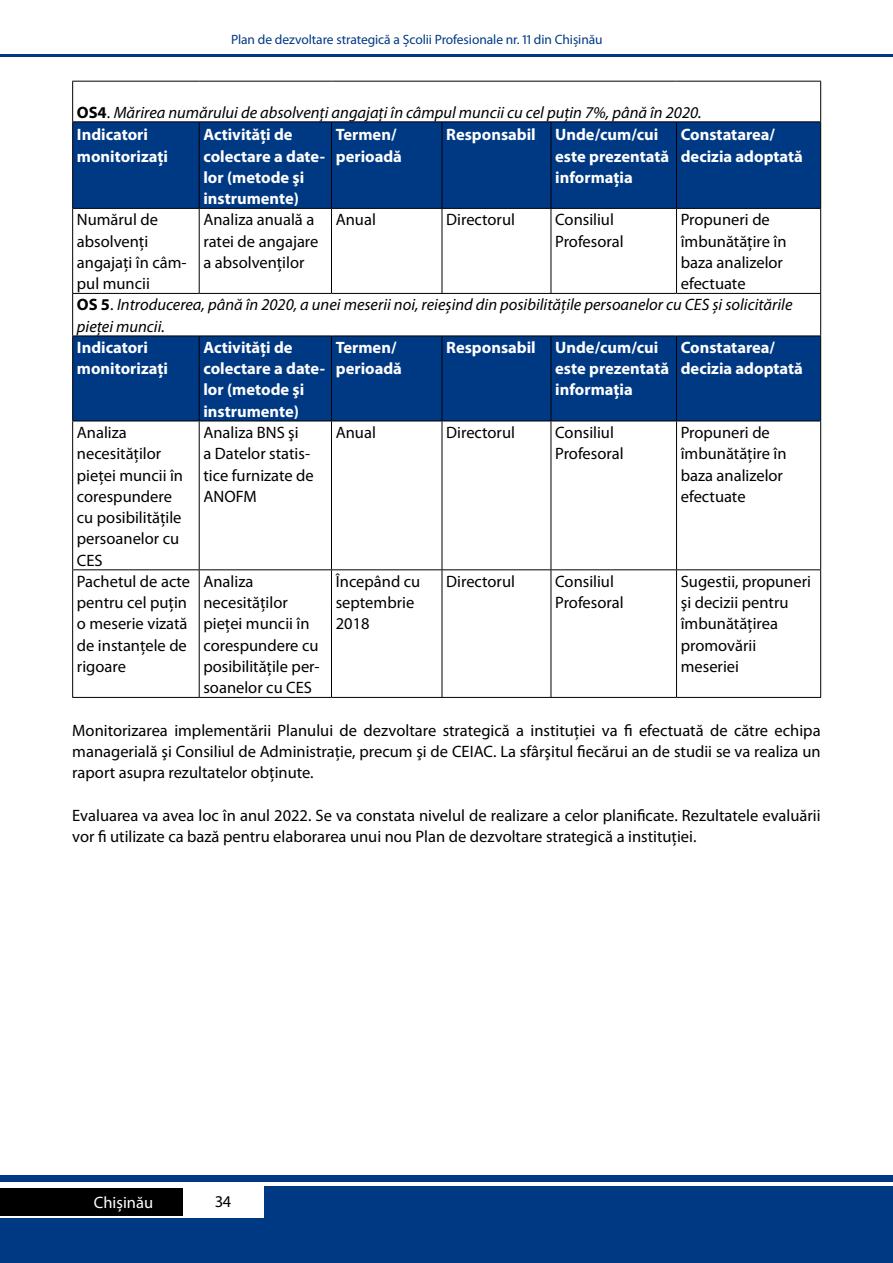
<style>
.page{position:relative;width:893px;height:1263px;background:#fff}
.page>*{position:absolute;margin:0;border:0;box-sizing:border-box;transform-origin:0 0}
.t1{font:16.5px/21.3px "Myriad Pro";color:#000}
.t2{font:700 16.5px/21.3px "Myriad Pro";color:#fff}
.t3{font:italic 16.5px/22px "Myriad Pro";color:#000}
.t4{font:16.5px "Myriad Pro";color:#fff}
.t5{font:13.5px "Myriad Pro";letter-spacing:-.005em;color:#003983}
.s1{font-weight:700;font-style:normal}
.s2{font-style:normal}
.s3{font-weight:700;font-style:normal;color:#fff}
</style>
<div class="page">
<div style="left:0;top:1186px;width:893px;height:77px;background:#003983"></div>
<div style="left:0;top:1186px;width:264px;height:32px;background:#fff"></div>
<div style="left:0;top:1175px;width:893px;height:6px;background:#003983"></div>
<div style="left:0;top:1188px;width:183px;height:27px;background:#000"></div>
<hr style="left:0;top:54px;width:893px;height:3px;background:#003983">
<svg style="left:73px;top:122px;width:747px;height:299px;fill:#003983"></svg>
<hr style="left:72px;top:81px;width:127px;height:1px;background:#000">
<hr style="left:72px;top:82px;width:1px;height:39px;background:#000">
<hr style="left:199px;top:81px;width:132px;height:1px;background:#000">
<hr style="left:331px;top:81px;width:111px;height:1px;background:#000">
<hr style="left:442px;top:81px;width:109px;height:1px;background:#000">
<hr style="left:551px;top:81px;width:125px;height:1px;background:#000">
<hr style="left:676px;top:81px;width:145px;height:1px;background:#000">
<hr style="left:820px;top:82px;width:1px;height:39px;background:#000">
<hr style="left:72px;top:121px;width:127px;height:1px;background:#000">
<hr style="left:72px;top:122px;width:1px;height:86px;background:#000">
<hr style="left:199px;top:121px;width:132px;height:1px;background:#000">
<hr style="left:199px;top:122px;width:1px;height:86px;background:#000">
<hr style="left:331px;top:121px;width:111px;height:1px;background:#000">
<hr style="left:331px;top:122px;width:1px;height:86px;background:#000">
<hr style="left:442px;top:121px;width:109px;height:1px;background:#000">
<hr style="left:442px;top:122px;width:1px;height:86px;background:#000">
<hr style="left:551px;top:121px;width:125px;height:1px;background:#000">
<hr style="left:551px;top:122px;width:1px;height:86px;background:#000">
<hr style="left:676px;top:121px;width:145px;height:1px;background:#000">
<hr style="left:676px;top:122px;width:1px;height:86px;background:#000">
<hr style="left:820px;top:122px;width:1px;height:86px;background:#000">
<hr style="left:72px;top:208px;width:127px;height:1px;background:#000">
<hr style="left:72px;top:209px;width:1px;height:84px;background:#000">
<hr style="left:199px;top:208px;width:132px;height:1px;background:#000">
<hr style="left:199px;top:209px;width:1px;height:84px;background:#000">
<hr style="left:331px;top:208px;width:111px;height:1px;background:#000">
<hr style="left:331px;top:209px;width:1px;height:84px;background:#000">
<hr style="left:442px;top:208px;width:109px;height:1px;background:#000">
<hr style="left:442px;top:209px;width:1px;height:84px;background:#000">
<hr style="left:551px;top:208px;width:125px;height:1px;background:#000">
<hr style="left:551px;top:209px;width:1px;height:84px;background:#000">
<hr style="left:676px;top:208px;width:145px;height:1px;background:#000">
<hr style="left:676px;top:209px;width:1px;height:84px;background:#000">
<hr style="left:820px;top:209px;width:1px;height:84px;background:#000">
<hr style="left:72px;top:293px;width:127px;height:1px;background:#000">
<hr style="left:72px;top:294px;width:1px;height:42px;background:#000">
<hr style="left:199px;top:293px;width:132px;height:1px;background:#000">
<hr style="left:331px;top:293px;width:111px;height:1px;background:#000">
<hr style="left:442px;top:293px;width:109px;height:1px;background:#000">
<hr style="left:551px;top:293px;width:125px;height:1px;background:#000">
<hr style="left:676px;top:293px;width:145px;height:1px;background:#000">
<hr style="left:820px;top:294px;width:1px;height:42px;background:#000">
<hr style="left:72px;top:336px;width:127px;height:1px;background:#000">
<hr style="left:72px;top:336px;width:1px;height:85px;background:#000">
<hr style="left:199px;top:336px;width:132px;height:1px;background:#000">
<hr style="left:199px;top:336px;width:1px;height:85px;background:#000">
<hr style="left:331px;top:336px;width:111px;height:1px;background:#000">
<hr style="left:331px;top:336px;width:1px;height:85px;background:#000">
<hr style="left:442px;top:336px;width:109px;height:1px;background:#000">
<hr style="left:442px;top:336px;width:1px;height:85px;background:#000">
<hr style="left:551px;top:336px;width:125px;height:1px;background:#000">
<hr style="left:551px;top:336px;width:1px;height:85px;background:#000">
<hr style="left:676px;top:336px;width:145px;height:1px;background:#000">
<hr style="left:676px;top:336px;width:1px;height:85px;background:#000">
<hr style="left:820px;top:336px;width:1px;height:85px;background:#000">
<hr style="left:72px;top:421px;width:127px;height:1px;background:#000">
<hr style="left:72px;top:421px;width:1px;height:148px;background:#000">
<hr style="left:199px;top:421px;width:132px;height:1px;background:#000">
<hr style="left:199px;top:421px;width:1px;height:148px;background:#000">
<hr style="left:331px;top:421px;width:111px;height:1px;background:#000">
<hr style="left:331px;top:421px;width:1px;height:148px;background:#000">
<hr style="left:442px;top:421px;width:109px;height:1px;background:#000">
<hr style="left:442px;top:421px;width:1px;height:148px;background:#000">
<hr style="left:551px;top:421px;width:125px;height:1px;background:#000">
<hr style="left:551px;top:421px;width:1px;height:148px;background:#000">
<hr style="left:676px;top:421px;width:145px;height:1px;background:#000">
<hr style="left:676px;top:421px;width:1px;height:148px;background:#000">
<hr style="left:820px;top:421px;width:1px;height:148px;background:#000">
<hr style="left:72px;top:569px;width:127px;height:1px;background:#000">
<hr style="left:72px;top:570px;width:1px;height:127px;background:#000">
<hr style="left:199px;top:569px;width:132px;height:1px;background:#000">
<hr style="left:199px;top:570px;width:1px;height:127px;background:#000">
<hr style="left:331px;top:569px;width:111px;height:1px;background:#000">
<hr style="left:331px;top:570px;width:1px;height:127px;background:#000">
<hr style="left:442px;top:569px;width:109px;height:1px;background:#000">
<hr style="left:442px;top:570px;width:1px;height:127px;background:#000">
<hr style="left:551px;top:569px;width:125px;height:1px;background:#000">
<hr style="left:551px;top:570px;width:1px;height:127px;background:#000">
<hr style="left:676px;top:569px;width:145px;height:1px;background:#000">
<hr style="left:676px;top:570px;width:1px;height:127px;background:#000">
<hr style="left:820px;top:570px;width:1px;height:127px;background:#000">
<hr style="left:72px;top:697px;width:127px;height:1px;background:#000">
<hr style="left:199px;top:697px;width:132px;height:1px;background:#000">
<hr style="left:331px;top:697px;width:111px;height:1px;background:#000">
<hr style="left:442px;top:697px;width:109px;height:1px;background:#000">
<hr style="left:551px;top:697px;width:125px;height:1px;background:#000">
<hr style="left:676px;top:697px;width:145px;height:1px;background:#000">
<p class="t5" style="left:231px;top:31px;width:373px">Plan de dezvoltare strategică a Școlii Profesionale nr. 11 din Chișinău</p>
<p class="t3" style="left:77px;top:101px;width:626px"><span class="s1">OS4</span><span class="s2">.</span> Mărirea numărului de absolvenți angajați în câmpul muncii cu cel puțin 7%, până în 2020.<br><span class="s3">Indicatori<br>monitorizaţi</span></p>
<p class="t2" style="left:203px;top:124px;width:123px">Activităţi de colectare a date&shy;lor (metode şi instrumente)</p>
<p class="t2" style="left:336px;top:124px;width:68px">Termen/ perioadă</p>
<p class="t2" style="left:555px;top:124px;width:115px;text-indent:-109px">Responsabil Unde/cum/cui este prezentată informaţia</p>
<p class="t2" style="left:681px;top:124px;width:124px">Constatarea/ decizia adoptată</p>
<p class="t1" style="left:77px;top:209px;width:111px">Numărul de absolvenţi angajaţi în câm&shy;pul muncii</p>
<p class="t1" style="left:203px;top:209px;width:117px">Analiza anuală a ratei de angajare a absolvenţilor</p>
<p class="t1" style="left:336px;top:209px;width:42px">Anual</p>
<p class="t1" style="left:446px;top:209px;width:70px">Directorul</p>
<p class="t1" style="left:555px;top:209px;width:70px">Consiliul<br>Profesoral</p>
<p class="t1" style="left:681px;top:209px;width:91px">Propuneri de</p>
<p class="t1" style="left:681px;top:230px;width:107px">îmbunătăţire în</p>
<p class="t1" style="left:681px;top:251px;width:104px">baza analizelor</p>
<p class="t1" style="left:681px;top:273px;width:66px">efectuate</p>
<p class="t3" style="left:77px;top:294px;width:717px"><span class="s1">OS 5</span><span class="s2">.</span> Introducerea, până în 2020, a unei meserii noi, reieșind din posibilitățile persoanelor cu CES și solicitările</p>
<p class="t3" style="left:77px;top:315px;width:90px">pieței muncii.</p>
<p class="t2" style="left:77px;top:336px;width:93px">Indicatori monitorizaţi</p>
<p class="t2" style="left:203px;top:336px;width:123px">Activităţi de colectare a date&shy;lor (metode şi instrumente)</p>
<p class="t2" style="left:336px;top:336px;width:68px">Termen/ perioadă</p>
<p class="t2" style="left:555px;top:336px;width:115px;text-indent:-109px">Responsabil Unde/cum/cui este prezentată informaţia</p>
<p class="t2" style="left:681px;top:336px;width:124px">Constatarea/ decizia adoptată</p>
<p class="t1" style="left:77px;top:422px;width:108px">Analiza necesităţilor pieţei muncii în corespundere cu posibilităţile persoanelor cu<br>CES</p>
<p class="t1" style="left:203px;top:422px;width:112px">Analiza BNS şi<br>a Datelor statis&shy;tice furnizate de<br>ANOFM</p>
<p class="t1" style="left:336px;top:422px;width:42px">Anual</p>
<p class="t1" style="left:446px;top:422px;width:70px">Directorul</p>
<p class="t1" style="left:555px;top:422px;width:70px">Consiliul<br>Profesoral</p>
<p class="t1" style="left:681px;top:422px;width:107px">Propuneri de îmbunătăţire în baza analizelor efectuate</p>
<p class="t1" style="left:77px;top:570px;width:115px">Pachetul de acte pentru cel puţin o meserie vizată de instanţele de rigoare</p>
<p class="t1" style="left:203px;top:570px;width:118px">Analiza necesităţilor pieţei muncii în corespundere cu posibilităţile per&shy;soanelor cu CES</p>
<p class="t1" style="left:336px;top:570px;width:86px">Începând cu septembrie<br>2018</p>
<p class="t1" style="left:446px;top:570px;width:70px">Directorul</p>
<p class="t1" style="left:555px;top:570px;width:70px">Consiliul<br>Profesoral</p>
<p class="t1" style="left:681px;top:570px;width:132px">Sugestii, propuneri şi decizii pentru îmbunătăţirea promovării meseriei</p>
<p class="t1" style="left:72px;top:719px;width:750px;text-align:justify">Monitorizarea implementării Planului de dezvoltare strategică a instituției va fi efectuată de către echipa managerială şi Consiliul de Administraţie, precum şi de CEIAC. La sfârşitul fiecărui an de studii se va realiza un raport asupra rezultatelor obţinute.</p>
<p class="t1" style="left:72px;top:804px;width:750px">Evaluarea va avea loc în anul 2022. Se va constata nivelul de realizare a celor planificate. Rezultatele evaluării vor fi utilizate ca bază pentru elaborarea unui nou Plan de dezvoltare strategică a instituției.</p>
<p class="t4" style="left:94px;top:1192px;width:61px">Chișinău</p>
<p class="t1" style="left:215px;top:1190px;width:9px">34</p>
</div>
